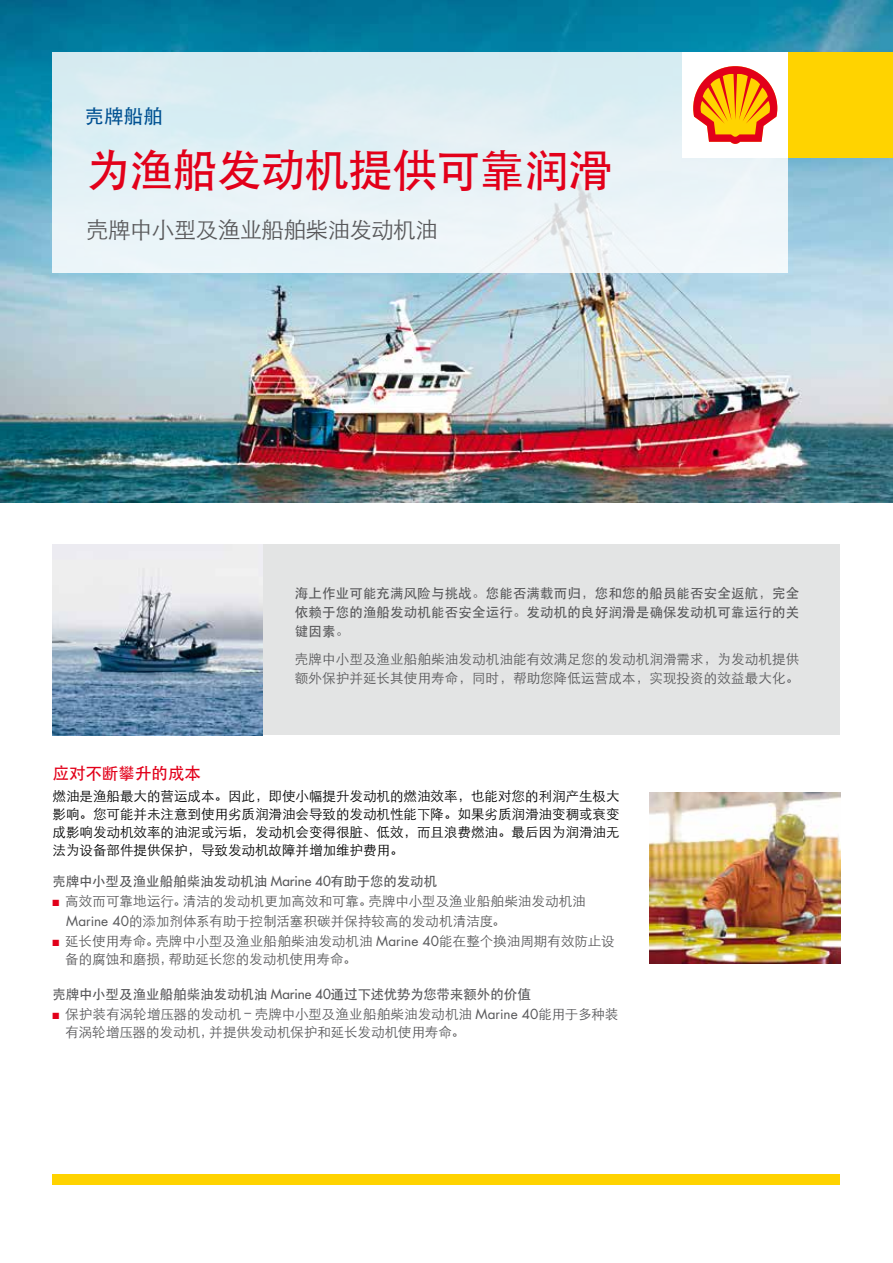
<style>
.page{position:relative;width:893px;height:1263px;background:#fff}
.page>*{position:absolute;margin:0;border:0;box-sizing:border-box;transform-origin:0 0}
.t1{font:500 45px "ST Heiti SC";letter-spacing:-.025em;color:#e2001a}
.t2{font:300 22.5px "ST Heiti SC";letter-spacing:-.025em;color:#58585a}
.t3{font:500 19.5px "ST Heiti TC";color:#005192}
.t4{font:500 16.5px "ST Heiti SC";color:#e2001a}
.t5{font:300 13.5px/18px "ST Heiti SC";letter-spacing:.01em;color:#58585a}
.t6{font:300 13.5px/18px "ST Heiti SC";color:#000;text-align:justify}
.t7{font:500 13.5px/19px "ST Heiti SC";letter-spacing:.01em;color:#58585a;text-align:justify}
.t8{font:500 13.5px "ST Heiti SC";letter-spacing:-.01em;color:#58585a}
.s1{font-family:"Futura Std"}
.s2{color:#e2001a}
.s3{font-family:"Futura Std";font-weight:400}
</style>
<div class="page">
<div style="left:263px;top:544px;width:577px;height:191px;background:#e3e4e4"></div>
<img style="left:0;top:0;width:893px;height:502px">
<div style="left:53px;top:53px;width:735px;height:220px;background:linear-gradient(to bottom,#d5ebf1,#f2f7fa)"></div>
<div style="left:788px;top:53px;width:105px;height:105px;background:#ffd300"></div>
<div style="left:683px;top:53px;width:105px;height:105px;background:#fff"></div>
<svg style="left:693px;top:66px;width:85px;height:78px"></svg>
<div style="left:53px;top:1174px;width:787px;height:10px;background:#ffd300"></div>
<img style="left:53px;top:544px;width:210px;height:191px">
<img style="left:649px;top:792px;width:191px;height:171px">
<h3 class="t3" style="left:85px;top:106px;width:80px">壳牌船舶</h3>
<h1 class="t1" style="left:85px;top:145px;width:529px">为渔船发动机提供可靠润滑</h1>
<h2 class="t2" style="left:86px;top:211px;width:353px">壳牌中小型及渔业船舶柴油发动机油</h2>
<p class="t7" style="left:295px;top:583px;width:506px">海上作业可能充满风险与挑战。您能否满载而归，您和您的船员能否安全返航，完全依赖于您的渔船发动机能否安全运行。发动机的良好润滑是确保发动机可靠运行的关键因素。</p>
<p class="t5" style="left:295px;top:648px;width:506px;line-height:19px">壳牌中小型及渔业船舶柴油发动机油能有效满足您的发动机润滑需求，为发动机提供额外保护并延长其使用寿命，同时，帮助您降低运营成本，实现投资的效益最大化。</p>
<p class="t4" style="left:53px;top:764px;width:150px">应对不断攀升的成本</p>
<p class="t6" style="left:53px;top:786px;width:569px">燃油是渔船最大的营运成本。因此，即使小幅提升发动机的燃油效率，也能对您的利润产生极大影响。您可能并未注意到使用劣质润滑油会导致的发动机性能下降。如果劣质润滑油变稠或衰变成影响发动机效率的油泥或污垢，发动机会变得很脏、低效，而且浪费燃油。最后因为润滑油无法为设备部件提供保护，导致发动机故障并增加维护费用。</p>
<p class="t8" style="left:53px;top:873px;width:386px">壳牌中小型及渔业船舶柴油发动机油 <span class="s1">Marine 40</span>有助于您的发动机</p>
<p class="t5" style="left:66px;top:889px;width:521px;line-height:20.1px;text-indent:-13px"><span class="s2">■</span> 高效而可靠地运行。清洁的发动机更加高效和可靠。壳牌中小型及渔业船舶柴油发动机油<br><span class="s3">Marine 40</span>的添加剂体系有助于控制活塞积碳并保持较高的发动机清洁度。</p>
<p class="t5" style="left:65px;top:931px;width:551px;text-indent:-13px"><span class="s2">■</span> 延长使用寿命。壳牌中小型及渔业船舶柴油发动机油 <span class="s3">Marine 40</span>能在整个换油周期有效防止设备的腐蚀和磨损，帮助延长您的发动机使用寿命。</p>
<p class="t7" style="left:53px;top:984px;width:480px">壳牌中小型及渔业船舶柴油发动机油 <span class="s1">Marine 40</span>通过下述优势为您带来额外的价值</p>
<p class="t5" style="left:65px;top:1004px;width:554px;text-indent:-13px"><span class="s2">■</span> 保护装有涡轮增压器的发动机 – 壳牌中小型及渔业船舶柴油发动机油 <span class="s3">Marine 40</span>能用于多种装有涡轮增压器的发动机，并提供发动机保护和延长发动机使用寿命。</p>
</div>
